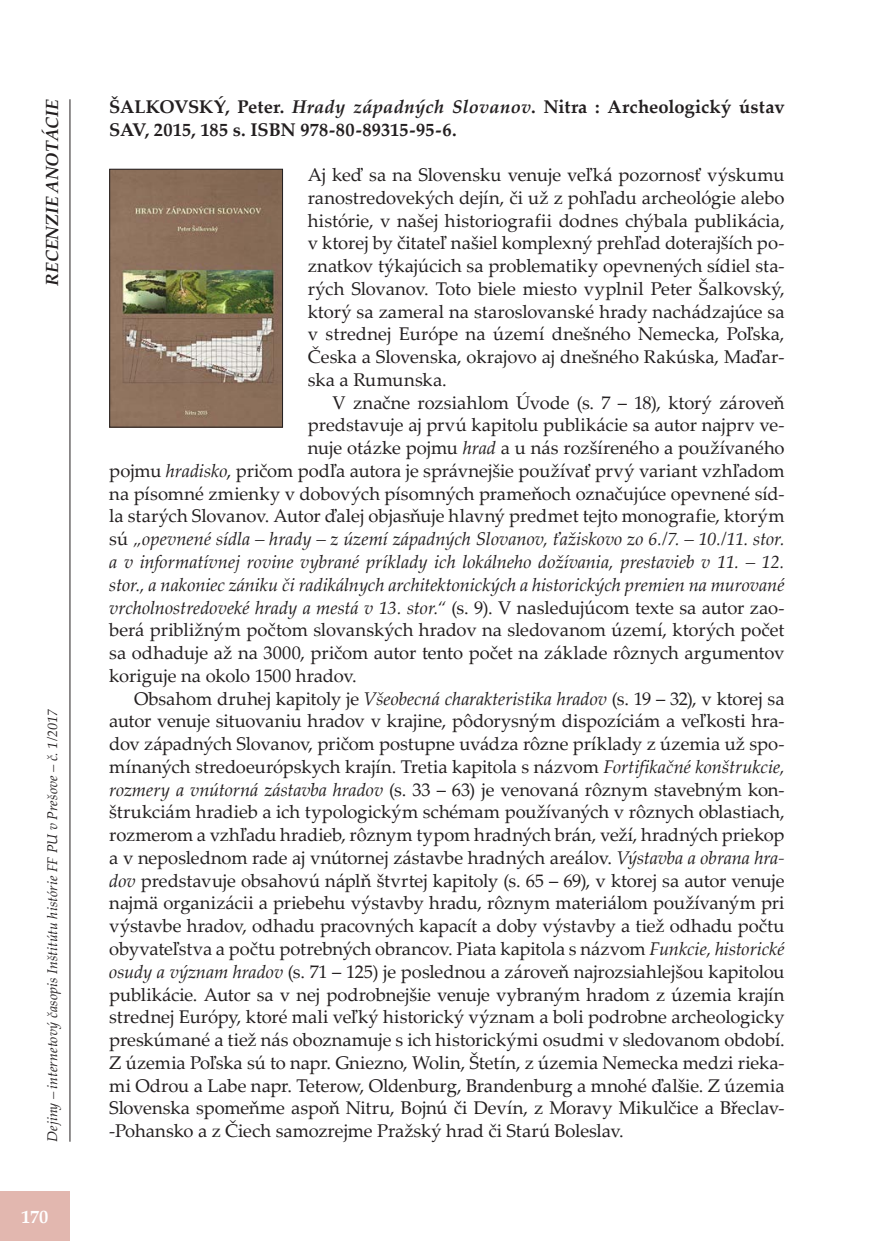
<style>
.page{position:relative;width:874px;height:1241px;background:#fff}
.page>*{position:absolute;margin:0;border:0;box-sizing:border-box;transform-origin:0 0}
.t1{font:18.38px/22.8px "Palatino Linotype";letter-spacing:-.005em;color:#231f20;text-align:justify}
.t2{font:italic 18.38px "Palatino Linotype";color:#231f20}
.t3{font:700 18.38px/22.8px "Palatino Linotype";letter-spacing:.005em;color:#231f20}
.t4{font:700 18.38px "Palatino Linotype";color:#fff}
.t5{font:italic 700 17.5px "Palatino Linotype";color:#231f20}
.t6{font:italic 14px "Palatino Linotype";letter-spacing:.01em;color:#231f20}
.s1{font-style:italic}
.s2{font-style:normal}
</style>
<div class="page">
<div style="left:0;top:1191px;width:69px;height:49px;background:#e2b7af"></div>
<hr style="left:69px;top:99px;width:1px;height:1042px;background:#231f20">
<img style="left:111px;top:171px;width:170px;height:254px">
<div style="left:109px;top:169px;width:174px;height:258px;border:1px solid #231f20"></div>
<p class="t5" style="left:40px;top:285px;width:188px;rotate:-90deg">RECENZIE ANOTÁCIE</p>
<p class="t3" style="left:109px;top:94px;width:676px">ŠALKOVSKÝ, Peter. <span class="s1">Hrady západných Slovanov</span>. Nitra : Archeologický ústav<br>SAV, 2015, 185 s. ISBN 978-80-89315-95-6.</p>
<p class="t1" style="left:307px;top:163px;width:478px">Aj keď sa na Slovensku venuje veľká pozornosť výskumu ranostredovekých dejín, či už z pohľadu archeológie alebo histórie, v našej historiografii dodnes chýbala publikácia, v ktorej by čitateľ našiel komplexný prehľad doterajších po&shy;znatkov týkajúcich sa problematiky opevnených sídiel sta&shy;rých Slovanov. Toto biele miesto vyplnil Peter Šalkovský, ktorý sa zameral na staroslovanské hrady nachádzajúce sa v strednej Európe na území dnešného Nemecka, Poľska, Česka a Slovenska, okrajovo aj dnešného Rakúska, Maďar&shy;ska a Rumunska.</p>
<p class="t1" style="left:332px;top:390px;width:453px">V značne rozsiahlom Úvode (s. 7 – 18), ktorý zároveň</p>
<p class="t1" style="left:307px;top:413px;width:478px">predstavuje aj prvú kapitolu publikácie sa autor najprv ve-</p>
<p class="t1" style="left:307px;top:436px;width:478px">nuje otázke pojmu <span class="s1">hrad</span> a u nás rozšíreného a používaného</p>
<p class="t1" style="left:109px;top:458px;width:676px">pojmu <span class="s1">hradisko</span>, pričom podľa autora je správnejšie používať prvý variant vzhľadom</p>
<p class="t1" style="left:109px;top:481px;width:676px">na písomné zmienky v dobových písomných prameňoch označujúce opevnené síd-</p>
<p class="t1" style="left:109px;top:504px;width:676px">la starých Slovanov. Autor ďalej objasňuje hlavný predmet tejto monografie, ktorým</p>
<p class="t2" style="left:109px;top:526px;width:676px"><span class="s2">sú</span> „opevnené sídla – hrady – z území západných Slovanov, ťažiskovo zo 6./7. – 10./11. stor.</p>
<p class="t2" style="left:109px;top:548px;width:676px">a v informatívnej rovine vybrané príklady ich lokálneho dožívania, prestavieb v 11. – 12.</p>
<p class="t2" style="left:109px;top:571px;width:676px">stor., a nakoniec zániku či radikálnych architektonických a historických premien na murované</p>
<p class="t2" style="left:109px;top:594px;width:676px">vrcholnostredoveké hrady a mestá v 13. stor.“ <span class="s2">(s. 9). V nasledujúcom texte sa autor zao-</span></p>
<p class="t1" style="left:109px;top:618px;width:676px">berá približným počtom slovanských hradov na sledovanom území, ktorých počet</p>
<p class="t1" style="left:109px;top:640px;width:676px">sa odhaduje až na 3000, pričom autor tento počet na základe rôznych argumentov</p>
<p class="t1" style="left:109px;top:663px;width:249px">koriguje na okolo 1500 hradov.</p>
<p class="t1" style="left:134px;top:686px;width:651px">Obsahom druhej kapitoly je <span class="s1">Všeobecná charakteristika hradov</span> (s. 19 – 32), v ktorej sa</p>
<p class="t1" style="left:109px;top:709px;width:676px">autor venuje situovaniu hradov v krajine, pôdorysným dispozíciám a veľkosti hra-</p>
<p class="t1" style="left:109px;top:731px;width:676px">dov západných Slovanov, pričom postupne uvádza rôzne príklady z územia už spo-</p>
<p class="t1" style="left:109px;top:754px;width:676px">mínaných stredoeurópskych krajín. Tretia kapitola s názvom <span class="s1">Fortifikačné konštrukcie,</span></p>
<p class="t1" style="left:109px;top:777px;width:676px"><span class="s1">rozmery a vnútorná zástavba hradov</span> (s. 33 – 63) je venovaná rôznym stavebným kon-</p>
<p class="t1" style="left:109px;top:800px;width:676px">štrukciám hradieb a ich typologickým schémam používaných v rôznych oblastiach,</p>
<p class="t1" style="left:109px;top:822px;width:676px">rozmerom a vzhľadu hradieb, rôznym typom hradných brán, veží, hradných priekop</p>
<p class="t1" style="left:109px;top:845px;width:676px">a v neposlednom rade aj vnútornej zástavbe hradných areálov. <span class="s1">Výstavba a obrana hra-</span></p>
<p class="t1" style="left:109px;top:868px;width:676px"><span class="s1">dov</span> predstavuje obsahovú náplň štvrtej kapitoly (s. 65 – 69), v ktorej sa autor venuje</p>
<p class="t1" style="left:109px;top:891px;width:676px">najmä organizácii a priebehu výstavby hradu, rôznym materiálom používaným pri</p>
<p class="t1" style="left:109px;top:913px;width:676px">výstavbe hradov, odhadu pracovných kapacít a doby výstavby a tiež odhadu počtu</p>
<p class="t1" style="left:109px;top:936px;width:676px">obyvateľstva a počtu potrebných obrancov. Piata kapitola s názvom <span class="s1">Funkcie, historické</span></p>
<p class="t1" style="left:109px;top:959px;width:676px"><span class="s1">osudy a význam hradov</span> (s. 71 – 125) je poslednou a zároveň najrozsiahlejšou kapitolou</p>
<p class="t1" style="left:109px;top:982px;width:676px">publikácie. Autor sa v nej podrobnejšie venuje vybraným hradom z územia krajín</p>
<p class="t1" style="left:109px;top:1004px;width:676px">strednej Európy, ktoré mali veľký historický význam a boli podrobne archeologicky</p>
<p class="t1" style="left:109px;top:1027px;width:676px">preskúmané a tiež nás oboznamuje s ich historickými osudmi v sledovanom období.</p>
<p class="t1" style="left:109px;top:1050px;width:676px">Z územia Poľska sú to napr. Gniezno, Wolin, Štetín, z územia Nemecka medzi rieka-</p>
<p class="t1" style="left:109px;top:1072px;width:676px">mi Odrou a Labe napr. Teterow, Oldenburg, Brandenburg a mnohé ďalšie. Z územia</p>
<p class="t1" style="left:109px;top:1095px;width:676px">Slovenska spomeňme aspoň Nitru, Bojnú či Devín, z Moravy Mikulčice a Břeclav-</p>
<p class="t1" style="left:109px;top:1118px;width:515px">-Pohansko a z Čiech samozrejme Pražský hrad či Starú Boleslav.</p>
<p class="t6" style="left:42px;top:1141px;width:434px;rotate:-90deg">Dejiny – internetový časopis Inštitútu histórie FF PU v Prešove – č. 1/2017</p>
<p class="t4" style="left:21px;top:1203px;width:29px">170</p>
</div>
